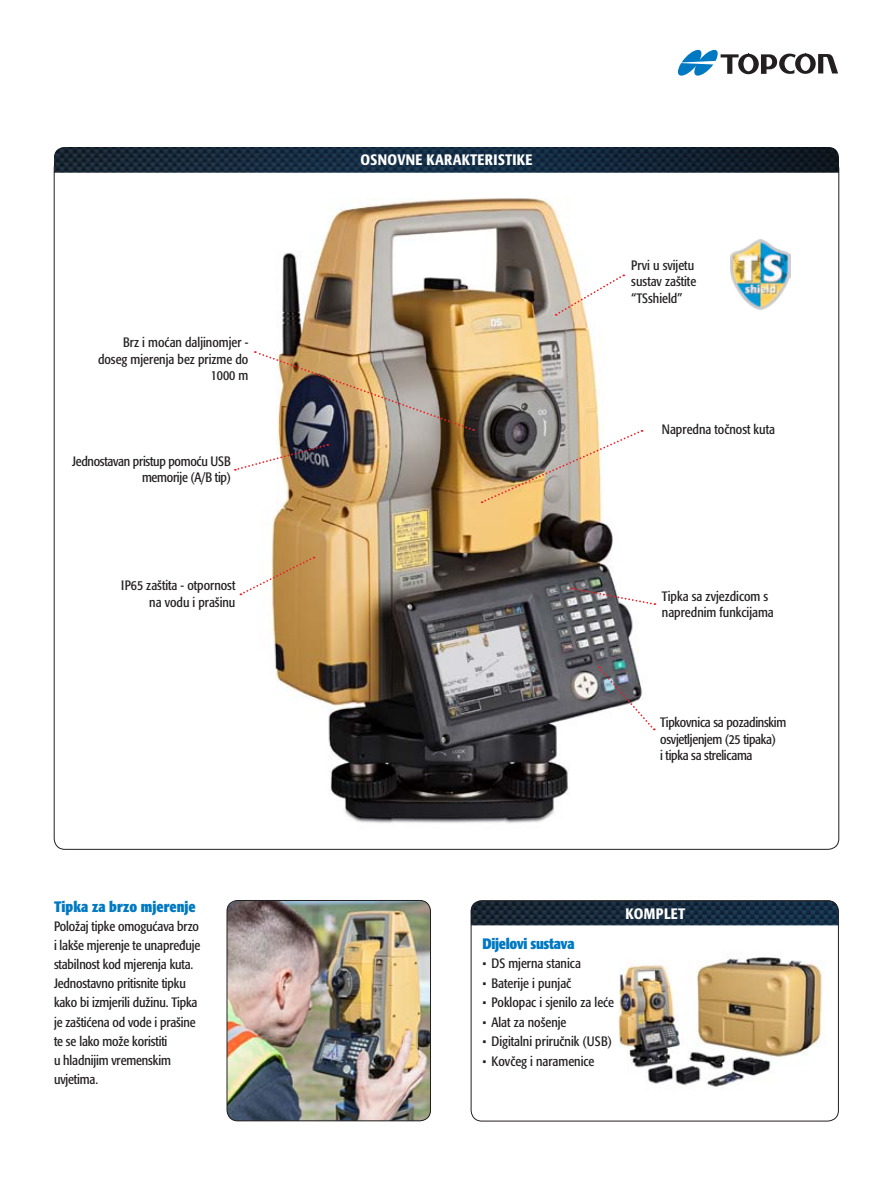
<style>
.page{position:relative;width:893px;height:1188px;background:#fff}
.page>*{position:absolute;margin:0;border:0;box-sizing:border-box;transform-origin:0 0}
.t1{font:500 condensed 15px "Formata Pro";letter-spacing:.02em;color:#fff}
.t2{font:700 condensed 15px "Formata Pro";letter-spacing:-.005em;color:#0079c2}
.t3{font:700 condensed 15px "Formata Pro";letter-spacing:-.025em;color:#0079c2}
.t4{font:condensed 13.5px/16.5px "Formata Pro";letter-spacing:-.01em;color:#231f20}
</style>
<div class="page">
<img style="left:54px;top:147px;width:785px;height:26px">
<svg style="left:678px;top:50px;width:160px;height:26px"></svg>
<img style="left:234px;top:198px;width:423px;height:625px">
<img style="left:618px;top:957px;width:204px;height:131px">
<img style="left:471px;top:901px;width:368px;height:24px">
<div style="left:471px;top:901px;width:368px;height:220px;border:1px solid #231f20;border-radius:11px"></div>
<img style="left:227px;top:900px;width:203px;height:221px">
<div style="left:227px;top:900px;width:204px;height:221px;border:1px solid #231f20;border-radius:11px"></div>
<svg style="left:555px;top:275px;width:69px;height:41px"></svg>
<img style="left:254px;top:350px;width:220px;height:81px">
<img style="left:481px;top:430px;width:162px;height:74px">
<svg style="left:597px;top:666px;width:58px;height:64px"></svg>
<svg style="left:235px;top:443px;width:93px;height:28px"></svg>
<svg style="left:571px;top:587px;width:84px;height:19px"></svg>
<svg style="left:240px;top:557px;width:75px;height:39px"></svg>
<img style="left:730px;top:239px;width:61px;height:70px">
<p class="t4" style="left:98px;top:334px;width:152px;text-align:right">Brz i moćan daljinomjer - doseg mjerenja bez prizme do<br>1000 m</p>
<p class="t4" style="left:72px;top:453px;width:160px;text-align:right">Jednostavan pristup pomoću USB memorije (A/B tip)</p>
<p class="t4" style="left:121px;top:577px;width:116px;text-align:right">IP65 zaštita - otpornost na vodu i prašinu</p>
<p class="t2" style="left:54px;top:897px;width:143px">Tipka za brzo mjerenje</p>
<p class="t4" style="left:54px;top:916px;width:148px;line-height:19.2px">Položaj tipke omogućava brzo i lakše mjerenje te unapređuje stabilnost kod mjerenja kuta.<br>Jednostavno pritisnite tipku kako bi izmjerili dužinu. Tipka je zaštićena od vode i prašine te se lako može koristiti<br>u hladnijim vremenskim uvjetima.</p>
<p class="t1" style="left:361px;top:150px;width:173px">OSNOVNE KARAKTERISTIKE</p>
<p class="t4" style="left:631px;top:256px;width:66px">Prvi u svijetu sustav zaštite “TSshield”</p>
<p class="t4" style="left:662px;top:421px;width:115px">Napredna točnost kuta</p>
<p class="t4" style="left:662px;top:588px;width:113px">Tipka sa zvjezdicom s naprednim funkcijama</p>
<p class="t4" style="left:660px;top:714px;width:128px">Tipkovnica sa pozadinskim osvjetljenjem (25 tipaka)<br>i tipka sa strelicama</p>
<p class="t3" style="left:482px;top:934px;width:94px">Dijelovi sustava</p>
<p class="t4" style="left:482px;top:955px;width:100px">• DS mjerna stanica</p>
<p class="t4" style="left:482px;top:975px;width:90px">• Baterije i punjač</p>
<p class="t4" style="left:482px;top:994px;width:133px">• Poklopac i sjenilo za leće</p>
<p class="t4" style="left:482px;top:1014px;width:86px">• Alat za nošenje</p>
<p class="t4" style="left:482px;top:1033px;width:131px">• Digitalni priručnik (USB)</p>
<p class="t4" style="left:482px;top:1053px;width:114px">• Kovčeg i naramenice</p>
<p class="t1" style="left:626px;top:904px;width:61px">KOMPLET</p>
</div>
